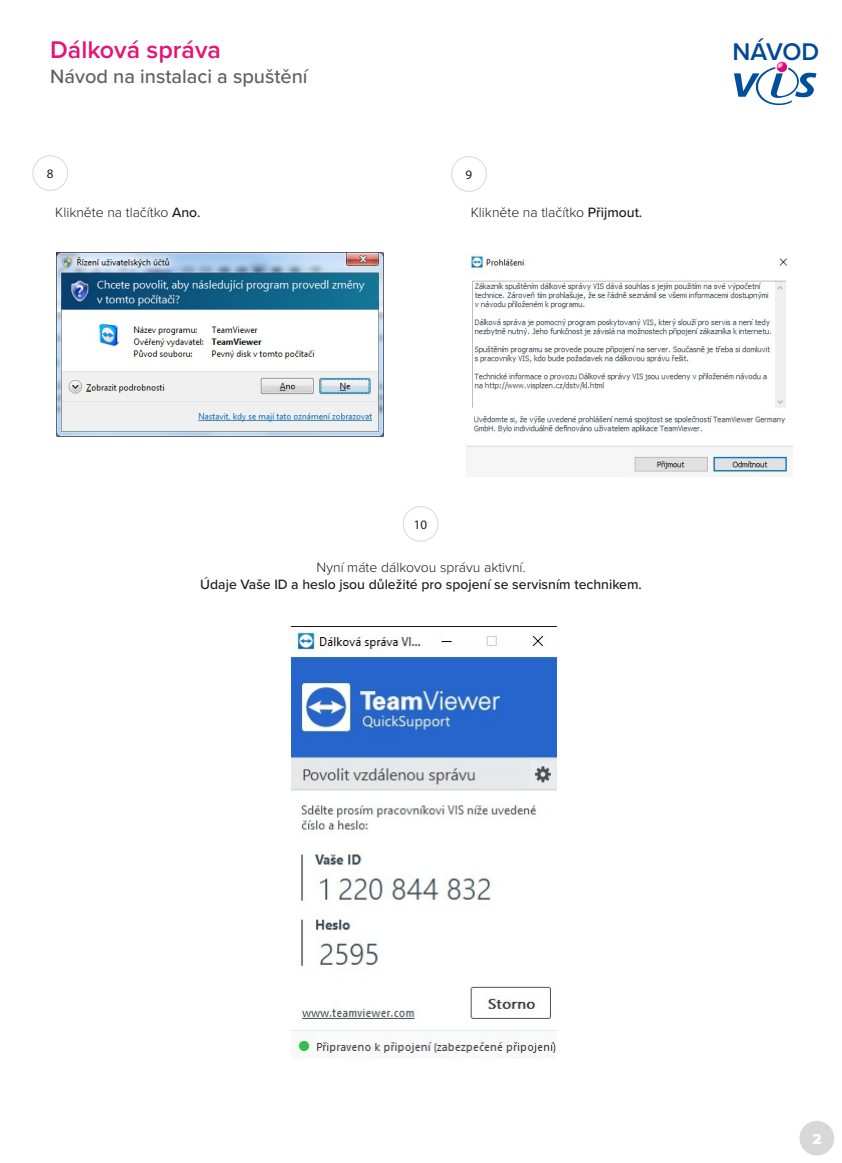
<style>
.page{position:relative;width:842px;height:1163px;background:#fff}
.page>*{position:absolute;margin:0;border:0;box-sizing:border-box;transform-origin:0 0}
.t1{font:600 25px "Proxima Nova";color:#e61277}
.t2{font:600 25px "Proxima Nova";letter-spacing:-.01em;color:#00489a}
.t3{font:500 20px "Proxima Nova";color:#5f5f5e}
.t4{font:15px "Proxima Nova Extrabld";color:#fff}
.t5{font:300 14px "Proxima Nova";color:#1d1d1b}
.t6{font:500 14px "Proxima Nova";color:#1d1d1b}
.t7{font:13px "Myriad Pro";color:#1d1d1b}
.s1{font-weight:500}
</style>
<div class="page">
<div style="left:32px;top:155px;width:36px;height:36px;border:1px solid #d8d8d8;border-radius:50%"></div>
<div style="left:451px;top:156px;width:36px;height:36px;border:1px solid #d8d8d8;border-radius:50%"></div>
<img style="left:57px;top:252px;width:326px;height:184px">
<img style="left:467px;top:253px;width:325px;height:222px">
<img style="left:291px;top:626px;width:265px;height:432px">
<div style="left:403px;top:506px;width:35px;height:35px;border:1px solid #d8d8d8;border-radius:50%"></div>
<svg style="left:734px;top:61px;width:82px;height:45px"></svg>
<div style="left:799px;top:1120px;width:35px;height:35px;background:#d8d8d8;border-radius:50%"></div>
<h1 class="t1" style="left:50px;top:31px;width:172px">Dálková správa</h1>
<h2 class="t3" style="left:50px;top:61px;width:259px">Návod na instalaci a spuštění</h2>
<p class="t7" style="left:47px;top:166px;width:8px">8</p>
<p class="t7" style="left:466px;top:167px;width:8px">9</p>
<p class="t5" style="left:55px;top:202px;width:147px">Klikněte na tlačítko <span class="s1">Ano.</span></p>
<p class="t5" style="left:471px;top:202px;width:173px">Klikněte na tlačítko <span class="s1">Přijmout.</span></p>
<h1 class="t2" style="left:732px;top:33px;width:88px">NÁVOD</h1>
<p class="t7" style="left:414px;top:516px;width:15px">10</p>
<p class="t5" style="left:317px;top:557px;width:211px">Nyní máte dálkovou správu aktivní.</p>
<p class="t6" style="left:200px;top:574px;width:443px">Údaje Vaše ID a heslo jsou důležité pro spojení se servisním technikem.</p>
<p class="t4" style="left:812px;top:1127px;width:11px">2</p>
</div>
